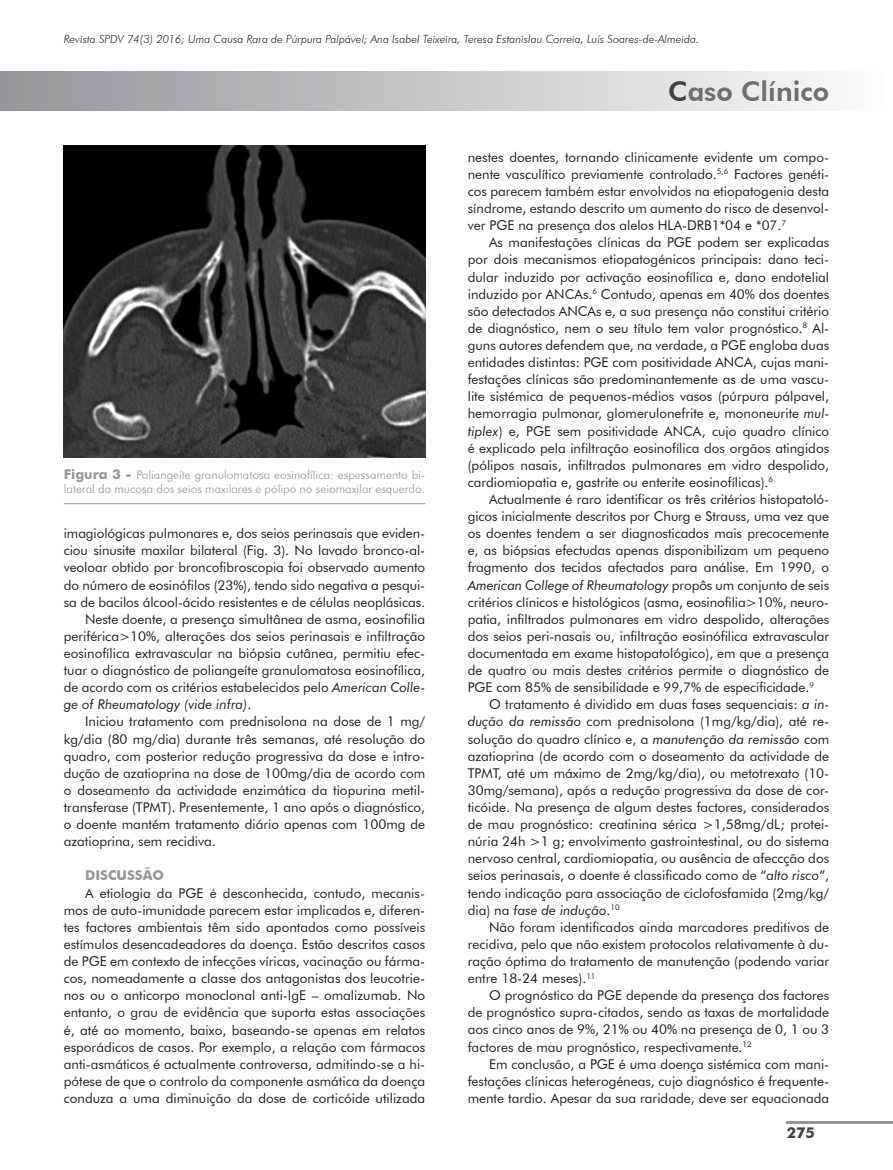
<style>
.page{position:relative;width:893px;height:1170px;background:#fff}
.page>*{position:absolute;margin:0;border:0;box-sizing:border-box;transform-origin:0 0}
.t1{font:800 27px "Futura BT";color:#6d6f71}
.t2{font:700 15px "Futura BT";color:#414142}
.t3{font:13.5px/17.1px "Futura BT";color:#231f20;text-align:justify}
.t4{font:italic 13.5px "Futura BT";color:#231f20}
.t5{font:700 13.5px "Futura BT";color:#949698}
.t6{font:300 12px/14.4px "Futura BT";color:#949698}
.t7{font:italic 300 11.25px "Futura BT";color:#231f20}
.s1{font-weight:700;font-size:13.5px}
.s2{font-style:italic}
.s3{font-style:normal}
.s4{color:#414142}
</style>
<div class="page">
<hr style="left:787px;top:1120px;width:106px;height:3px;background:#949698">
<div style="left:0;top:72px;width:893px;height:38px;background:linear-gradient(to right,#939598,#fcfdfd)"></div>
<hr style="left:64px;top:503px;width:361px;height:1px;background:#949698">
<img style="left:64px;top:145px;width:361px;height:312px">
<p class="t7" style="left:64px;top:32px;width:637px">Revista SPDV 74(3) 2016; Uma Causa Rara de Púrpura Palpável; Ana Isabel Teixeira, Teresa Estanislau Correia, Luís Soares-de-Almeida.</p>
<p class="t6" style="left:64px;top:467px;width:363px"><span class="s1">Figura 3 -</span> Poliangeíte granulomatosa eosinofílica: espessamento bi&shy;lateral da mucosa dos seios maxilares e pólipo no seiomaxilar esquerdo.</p>
<p class="t3" style="left:64px;top:524px;width:363px">imagiológicas pulmonares e, dos seios perinasais que eviden-</p>
<p class="t3" style="left:64px;top:542px;width:363px">ciou sinusite maxilar bilateral (Fig. 3). No lavado bronco-al-</p>
<p class="t3" style="left:64px;top:559px;width:363px">veoloar obtido por broncofibroscopia foi observado aumento</p>
<p class="t3" style="left:64px;top:576px;width:363px">do número de eosinófilos (23%), tendo sido negativa a pesqui-</p>
<p class="t3" style="left:64px;top:593px;width:363px">sa de bacilos álcool-ácido resistentes e de células neoplásicas.</p>
<p class="t3" style="left:85px;top:610px;width:342px">Neste doente, a presença simultânea de asma, eosinofilia</p>
<p class="t3" style="left:64px;top:627px;width:363px">periférica&gt;10%, alterações dos seios perinasais e infiltração</p>
<p class="t3" style="left:64px;top:644px;width:363px">eosinofílica extravascular na biópsia cutânea, permitiu efec-</p>
<p class="t3" style="left:64px;top:661px;width:363px">tuar o diagnóstico de poliangeíte granulomatosa eosinofílica,</p>
<p class="t3" style="left:64px;top:678px;width:363px">de acordo com os critérios estabelecidos pelo <span class="s2">American Colle-</span></p>
<p class="t4" style="left:64px;top:696px;width:189px">ge of Rheumatology (vide infra)<span class="s3">.</span></p>
<p class="t3" style="left:85px;top:713px;width:342px">Iniciou tratamento com prednisolona na dose de 1 mg/</p>
<p class="t3" style="left:64px;top:730px;width:363px">kg/dia (80 mg/dia) durante três semanas, até resolução do</p>
<p class="t3" style="left:64px;top:747px;width:363px">quadro, com posterior redução progressiva da dose e intro-</p>
<p class="t3" style="left:64px;top:764px;width:363px">dução de azatioprina na dose de 100mg/dia de acordo com</p>
<p class="t3" style="left:64px;top:781px;width:363px">o doseamento da actividade enzimática da tiopurina metil-</p>
<p class="t3" style="left:64px;top:798px;width:363px">transferase (TPMT). Presentemente, 1 ano após o diagnóstico,</p>
<p class="t3" style="left:64px;top:815px;width:363px">o doente mantém tratamento diário apenas com 100mg de</p>
<p class="t3" style="left:64px;top:832px;width:154px">azatioprina, sem recidiva.</p>
<p class="t5" style="left:85px;top:867px;width:81px">DISCUSSÃO</p>
<p class="t3" style="left:64px;top:884px;width:363px;text-indent:21px">A etiologia da PGE é desconhecida, contudo, mecanis&shy;mos de auto-imunidade parecem estar implicados e, diferen&shy;tes factores ambientais têm sido apontados como possíveis estímulos desencadeadores da doença. Estão descritos casos de PGE em contexto de infecções víricas, vacinação ou fárma&shy;cos, nomeadamente a classe dos antagonistas dos leucotrie&shy;nos ou o anticorpo monoclonal anti-IgE – omalizumab. No entanto, o grau de evidência que suporta estas associações é, até ao momento, baixo, baseando-se apenas em relatos esporádicos de casos. Por exemplo, a relação com fármacos anti-asmáticos é actualmente controversa, admitindo-se a hi&shy;pótese de que o controlo da componente asmática da doença conduza a uma diminuição da dose de corticóide utilizada</p>
<h1 class="t1" style="left:668px;top:75px;width:162px"><span class="s4">C</span>aso Clínico</h1>
<p class="t3" style="left:468px;top:148px;width:363px">nestes doentes, tornando clinicamente evidente um compo&shy;nente vasculítico previamente controlado.<sup>5,6</sup> Factores genéti&shy;cos parecem também estar envolvidos na etiopatogenia desta síndrome, estando descrito um aumento do risco de desenvol&shy;ver PGE na presença dos alelos HLA-DRB1*04 e *07.<sup>7</sup></p>
<p class="t3" style="left:468px;top:234px;width:363px;text-indent:21px">As manifestações clínicas da PGE podem ser explicadas por dois mecanismos etiopatogénicos principais: dano teci&shy;dular induzido por activação eosinofílica e, dano endotelial induzido por ANCAs.<sup>6</sup> Contudo, apenas em 40% dos doentes são detectados ANCAs e, a sua presença não constitui critério de diagnóstico, nem o seu título tem valor prognóstico.<sup>8</sup> Al&shy;guns autores defendem que, na verdade, a PGE engloba duas entidades distintas: PGE com positividade ANCA, cujas mani&shy;festações clínicas são predominantemente as de uma vascu&shy;lite sistémica de pequenos-médios vasos (púrpura pálpavel, hemorragia pulmonar, glomerulonefrite e, mononeurite <span class="s2">mul&shy;tiplex</span>) e, PGE sem positividade ANCA, cujo quadro clínico é explicado pela infiltração eosinofílica dos orgãos atingidos (pólipos nasais, infiltrados pulmonares em vidro despolido, cardiomiopatia e, gastrite ou enterite eosinofílicas).<sup>6</sup></p>
<p class="t3" style="left:468px;top:490px;width:363px;text-indent:21px">Actualmente é raro identificar os três critérios histopatoló&shy;gicos inicialmente descritos por Churg e Strauss, uma vez que os doentes tendem a ser diagnosticados mais precocemente e, as biópsias efectudas apenas disponibilizam um pequeno fragmento dos tecidos afectados para análise. Em 1990, o <span class="s2">American College of Rheumatology</span> propôs um conjunto de seis critérios clínicos e histológicos (asma, eosinofilia&gt;10%, neuro&shy;patia, infiltrados pulmonares em vidro despolido, alterações dos seios peri-nasais ou, infiltração eosinófilica extravascular documentada em exame histopatológico), em que a presença de quatro ou mais destes critérios permite o diagnóstico de PGE com 85% de sensibilidade e 99,7% de especificidade.<sup>9</sup></p>
<p class="t3" style="left:468px;top:695px;width:363px;text-indent:21px">O tratamento é dividido em duas fases sequenciais: <span class="s2">a in&shy;dução da remissão</span> com prednisolona (1mg/kg/dia), até re&shy;solução do quadro clínico e, a <span class="s2">manutenção da remissão</span> com azatioprina (de acordo com o doseamento da actividade de TPMT, até um máximo de 2mg/kg/dia), ou metotrexato (10- 30mg/semana), após a redução progressiva da dose de cor&shy;ticóide. Na presença de algum destes factores, considerados de mau prognóstico: creatinina sérica &gt;1,58mg/dL; protei&shy;núria 24h &gt;1 g; envolvimento gastrointestinal, ou do sistema nervoso central, cardiomiopatia, ou ausência de afeccção dos seios perinasais, o doente é classificado como de “<span class="s2">alto risco</span>”, tendo indicação para associação de ciclofosfamida (2mg/kg/ dia) na <span class="s2">fase de indução</span>.<sup>10</sup></p>
<p class="t3" style="left:468px;top:918px;width:363px;text-indent:21px">Não foram identificados ainda marcadores preditivos de recidiva, pelo que não existem protocolos relativamente à du&shy;ração óptima do tratamento de manutenção (podendo variar entre 18-24 meses).<sup>11</sup></p>
<p class="t3" style="left:468px;top:986px;width:363px;text-indent:21px">O prognóstico da PGE depende da presença dos factores de prognóstico supra-citados, sendo as taxas de mortalidade aos cinco anos de 9%, 21% ou 40% na presença de 0, 1 ou 3 factores de mau prognóstico, respectivamente.<sup>12</sup></p>
<p class="t3" style="left:468px;top:1055px;width:363px;text-indent:21px">Em conclusão, a PGE é uma doença sistémica com mani&shy;festações clínicas heterogéneas, cujo diagnóstico é frequente&shy;mente tardio. Apesar da sua raridade, deve ser equacionada</p>
<p class="t2" style="left:787px;top:1123px;width:30px">275</p>
</div>
